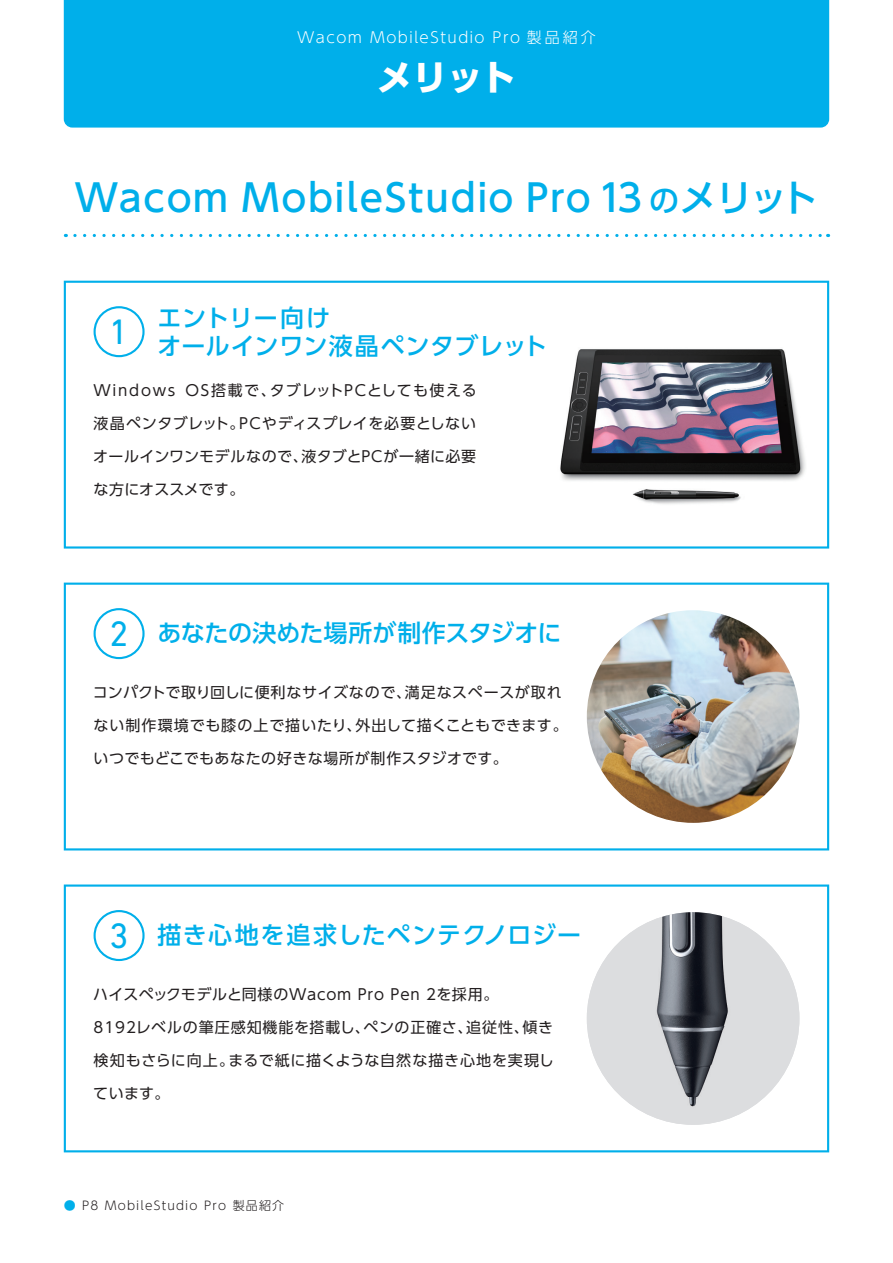
<style>
.page{position:relative;width:893px;height:1263px;background:#fff}
.page>*{position:absolute;margin:0;border:0;box-sizing:border-box;transform-origin:0 0}
.t1{font:500 37.5px "UD Shin Go Pro";letter-spacing:.04em;color:#00afea}
.t2{font:700 36px "UD Shin Go Pro";color:#fff}
.t3{font:36px "DIN Next LT Pro";color:#00afea}
.t4{font:500 24px/28.5px "UD Shin Go Pro";letter-spacing:.02em;color:#00afea}
.t5{font:500 24px "UD Shin Go Pro";letter-spacing:-.005em;color:#00afea}
.t6{font:500 24px "UD Shin Go Pro";letter-spacing:.05em;color:#00afea}
.t7{font:15px "UD Shin Go Pro";letter-spacing:.045em;color:#231f20}
.t8{font:15px "UD Shin Go Pro";letter-spacing:.1em;color:#231f20}
.t9{font:15px "UD Shin Go Pro";letter-spacing:.025em;color:#231f20}
.t10{font:300 15px "UD Shin Go Pro";letter-spacing:.1em;color:#fff}
.t11{font:15px "UD Shin Go Pro";letter-spacing:.005em;color:#231f20}
.t12{font:300 12px "UD Shin Go Pro";letter-spacing:.1em;color:#231f20}
.s1{font-size:30px}
.s2{color:#00afea}
</style>
<div class="page">
<img style="left:560px;top:349px;width:246px;height:155px">
<div style="left:64px;top:0;width:765px;height:128px;background:#00afea"></div>
<div style="left:64px;top:281px;width:765px;height:268px;border:2px solid #00afea"></div>
<div style="left:64px;top:583px;width:765px;height:267px;border:2px solid #00afea"></div>
<div style="left:64px;top:884px;width:765px;height:268px;border:2px solid #00afea"></div>
<svg style="left:75px;top:234px;width:754px;height:3px"></svg>
<div style="left:94px;top:306px;width:51px;height:51px;border:2px solid #00afea;border-radius:50%"></div>
<div style="left:94px;top:608px;width:51px;height:51px;border:2px solid #00afea;border-radius:50%"></div>
<div style="left:94px;top:910px;width:51px;height:51px;border:2px solid #00afea;border-radius:50%"></div>
<img style="left:587px;top:610px;width:212px;height:213px;border-radius:106px">
<img style="left:587px;top:912px;width:212px;height:213px;border-radius:106px">
<p class="t10" style="left:297px;top:25px;width:300px">Wacom MobileStudio Pro 製品紹介</p>
<h2 class="t2" style="left:377px;top:48px;width:141px">メリット</h2>
<h1 class="t1" style="left:75px;top:167px;width:745px">Wacom MobileStudio Pro 13 <span class="s1">の</span>メリット</h1>
<h2 class="t3" style="left:109px;top:311px;width:21px">1</h2>
<h3 class="t4" style="left:157px;top:302px;width:391px">エントリー向け<br>オールインワン液晶ペンタブレット</h3>
<p class="t8" style="left:94px;top:378px;width:385px">Windows OS搭載で、タブレットPCとしても使える</p>
<p class="t7" style="left:94px;top:411px;width:384px">液晶ペンタブレット。PCやディスプレイを必要としない</p>
<p class="t9" style="left:93px;top:444px;width:385px">オールインワンモデルなので、液タブとPCが一緒に必要</p>
<p class="t11" style="left:93px;top:477px;width:152px">な方にオススメです。</p>
<h2 class="t3" style="left:109px;top:613px;width:21px">2</h2>
<h3 class="t5" style="left:157px;top:613px;width:405px">あなたの決めた場所が制作スタジオに</h3>
<p class="t7" style="left:93px;top:680px;width:470px">コンパクトで取り回しに便利なサイズなので、満足なスペースが取れ</p>
<p class="t7" style="left:93px;top:713px;width:476px">ない制作環境でも膝の上で描いたり、外出して描くこともできます。</p>
<p class="t7" style="left:94px;top:746px;width:416px">いつでもどこでもあなたの好きな場所が制作スタジオです。</p>
<h2 class="t3" style="left:109px;top:915px;width:21px">3</h2>
<h3 class="t6" style="left:157px;top:915px;width:425px">描き心地を追求したペンテクノロジー</h3>
<p class="t7" style="left:93px;top:982px;width:407px">ハイスペックモデルと同様のWacom Pro Pen 2を採用。</p>
<p class="t7" style="left:94px;top:1015px;width:461px">8192レベルの筆圧感知機能を搭載し、ペンの正確さ、追従性、傾き</p>
<p class="t7" style="left:94px;top:1048px;width:462px">検知もさらに向上。まるで紙に描くような自然な描き心地を実現し</p>
<p class="t7" style="left:93px;top:1081px;width:78px">ています。</p>
<p class="t12" style="left:64px;top:1195px;width:222px"><span class="s2">●</span> P8 MobileStudio Pro 製品紹介</p>
</div>
